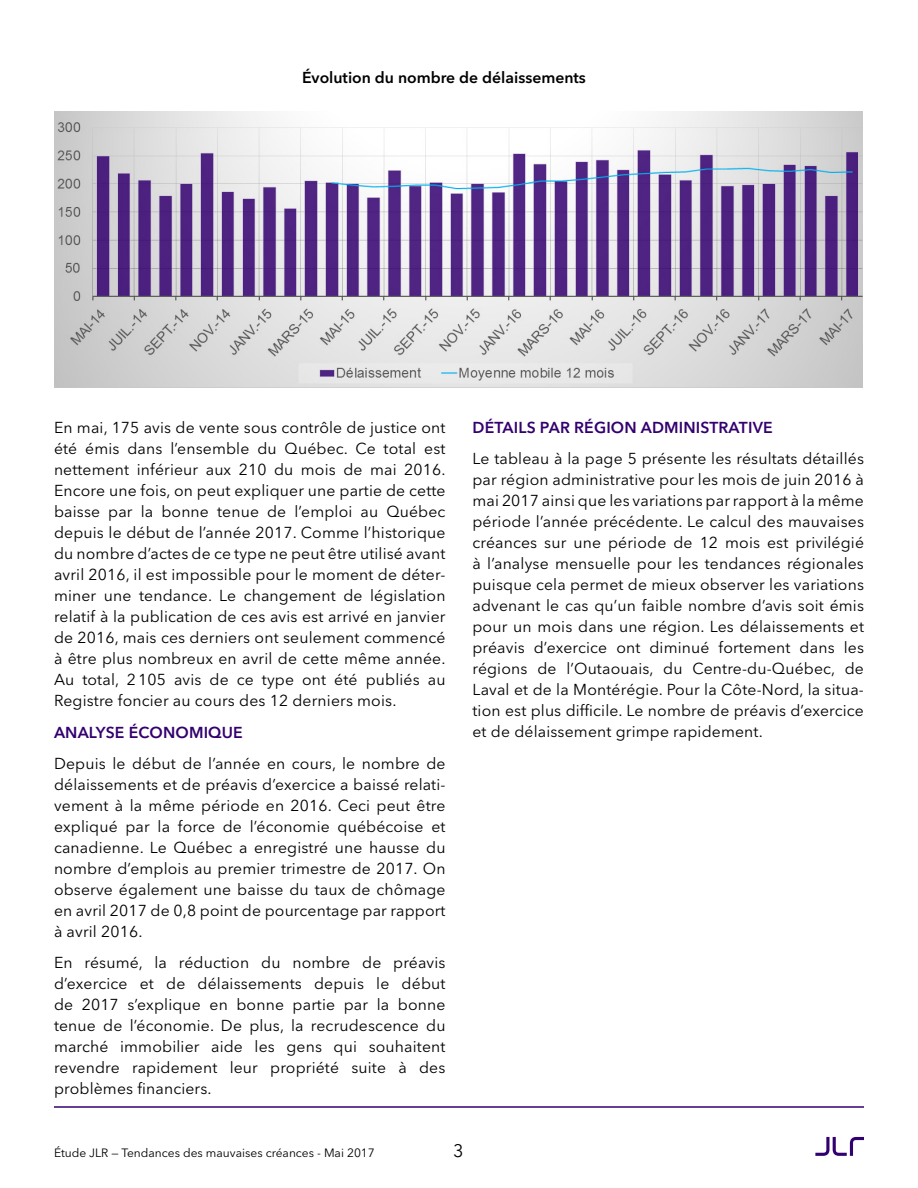
<style>
.page{position:relative;width:918px;height:1188px;background:#fff}
.page>*{position:absolute;margin:0;border:0;box-sizing:border-box;transform-origin:0 0}
.t1{font:18px "Avenir Next LT Pro";color:#000}
.t2{font:15.75px/21px "Avenir Next LT Pro";letter-spacing:.01em;color:#000}
.t3{font:600 15.75px "Avenir Next LT Pro";letter-spacing:.01em;color:#33006f}
.t4{font:600 15.75px "Avenir Next LT Pro";color:#000}
.t5{font:12px "Avenir Next LT Pro";color:#000}
</style>
<div class="page">
<svg style="left:815px;top:1137px;width:49px;height:19px"></svg>
<hr style="left:54px;top:1106px;width:810px;height:2px;background:#33006f">
<img style="left:54px;top:111px;width:809px;height:277px">
<p class="t4" style="left:302px;top:68px;width:285px">Évolution du nombre de délaissements</p>
<p class="t2" style="left:54px;top:417px;width:393px;text-align:right">En mai, 175 avis de vente sous contrôle de justice ont est</p>
<p class="t2" style="left:127px;top:438px;width:37px">dans</p>
<p class="t2" style="left:170px;top:438px;width:81px">’l ensemble</p>
<p class="t2" style="left:257px;top:438px;width:21px">du</p>
<p class="t2" style="left:285px;top:438px;width:65px">Québec.</p>
<p class="t2" style="left:384px;top:438px;width:34px">total</p>
<p class="t2" style="left:355px;top:438px;width:22px">Ce</p>
<p class="t2" style="left:54px;top:438px;width:25px">été</p>
<p class="t2" style="left:85px;top:438px;width:36px">émis</p>
<p class="t2" style="left:137px;top:459px;width:63px">inférieur</p>
<p class="t2" style="left:274px;top:459px;width:21px">du</p>
<p class="t2" style="left:343px;top:459px;width:21px">de</p>
<p class="t2" style="left:239px;top:459px;width:29px">210</p>
<p class="t2" style="left:404px;top:459px;width:43px">2016.</p>
<p class="t2" style="left:301px;top:459px;width:36px">mois</p>
<p class="t2" style="left:370px;top:459px;width:28px">mai</p>
<p class="t2" style="left:54px;top:459px;width:77px">nettement</p>
<p class="t2" style="left:54px;top:480px;width:393px">Encore une fois, on peut expliquer une partie de cette</p>
<p class="t2" style="left:386px;top:501px;width:61px">Québec</p>
<p class="t2" style="left:206px;top:459px;width:27px">aux</p>
<p class="t2" style="left:54px;top:501px;width:393px">baisse<br>depuis le début de ’l année 2017. Comme ’l historique du nombre d’actes de ce type ne peut être utilisé avant</p>
<p class="t2" style="left:370px;top:585px;width:77px">législation</p>
<p class="t2" style="left:141px;top:501px;width:14px">la</p>
<p class="t2" style="left:161px;top:501px;width:49px">bonne</p>
<p class="t2" style="left:267px;top:501px;width:21px">de</p>
<p class="t2" style="left:294px;top:501px;width:60px">’l emploi</p>
<p class="t2" style="left:217px;top:501px;width:43px">tenue</p>
<p class="t2" style="left:108px;top:501px;width:26px">par</p>
<p class="t2" style="left:361px;top:501px;width:19px">au</p>
<p class="t2" style="left:54px;top:564px;width:393px">avril 2016, il est impossible pour le moment de déter-</p>
<p class="t2" style="left:54px;top:606px;width:393px;text-align:right">relatif laà publication de ces avis est arrivé en janvier de 2016, mais ces derniers ont seulement commencé à être plus nombreux en avril de cette même année. au</p>
<p class="t2" style="left:139px;top:585px;width:74px">tendance.</p>
<p class="t2" style="left:244px;top:585px;width:94px">changement</p>
<p class="t2" style="left:343px;top:585px;width:21px">de</p>
<p class="t2" style="left:219px;top:585px;width:18px">Le</p>
<p class="t2" style="left:54px;top:585px;width:44px">miner</p>
<p class="t2" style="left:104px;top:585px;width:29px">une</p>
<p class="t2" style="left:82px;top:669px;width:38px">total,</p>
<p class="t2" style="left:210px;top:669px;width:21px">de</p>
<p class="t2" style="left:366px;top:669px;width:56px">publiés</p>
<p class="t2" style="left:127px;top:669px;width:41px">2105</p>
<p class="t2" style="left:54px;top:669px;width:344px">Au<br>Registre foncier au cours des 12 derniers mois.</p>
<p class="t3" style="left:54px;top:722px;width:190px">ANALYSE ÉCONOMIQUE</p>
<p class="t2" style="left:54px;top:753px;width:393px">Depuis le début de ’l année en cours, le nombre de</p>
<p class="t2" style="left:54px;top:795px;width:393px">vement à la même période en 2016. Ceci peut être</p>
<p class="t2" style="left:334px;top:669px;width:25px">été</p>
<p class="t2" style="left:174px;top:669px;width:29px">avis</p>
<p class="t2" style="left:262px;top:669px;width:34px">type</p>
<p class="t2" style="left:302px;top:669px;width:26px">ont</p>
<p class="t2" style="left:237px;top:669px;width:19px">ce</p>
<p class="t2" style="left:54px;top:774px;width:393px">délaissements et de préavis d’exercice a baissé relati-</p>
<p class="t2" style="left:431px;top:816px;width:16px">et</p>
<p class="t2" style="left:178px;top:816px;width:39px">force</p>
<p class="t2" style="left:54px;top:816px;width:393px">expliqué<br>canadienne. Le Québec a enregistré une hausse du nombre d’emplois au premier trimestre de 2017. On observe également une baisse du taux de chômage en avril 2017 de 0,8 point de pourcentage par rapport à avril 2016.</p>
<p class="t2" style="left:393px;top:953px;width:54px">préavis</p>
<p class="t2" style="left:158px;top:816px;width:14px">la</p>
<p class="t2" style="left:223px;top:816px;width:21px">de</p>
<p class="t2" style="left:250px;top:816px;width:82px">’l économie</p>
<p class="t2" style="left:338px;top:816px;width:88px">québécoise</p>
<p class="t2" style="left:125px;top:816px;width:26px">par</p>
<p class="t2" style="left:154px;top:953px;width:14px">la</p>
<p class="t2" style="left:179px;top:953px;width:72px">réduction</p>
<p class="t2" style="left:261px;top:953px;width:21px">du</p>
<p class="t2" style="left:292px;top:953px;width:59px">nombre</p>
<p class="t2" style="left:362px;top:953px;width:21px">de</p>
<p class="t2" style="left:54px;top:953px;width:20px">En</p>
<p class="t2" style="left:85px;top:953px;width:60px">résumé,</p>
<p class="t2" style="left:54px;top:974px;width:75px">d’exercice</p>
<p class="t2" style="left:140px;top:974px;width:16px">et</p>
<p class="t2" style="left:166px;top:974px;width:21px">de</p>
<p class="t2" style="left:198px;top:974px;width:106px">délaissements</p>
<p class="t2" style="left:314px;top:974px;width:51px">depuis</p>
<p class="t2" style="left:376px;top:974px;width:15px">le</p>
<p class="t2" style="left:402px;top:974px;width:45px">début</p>
<p class="t2" style="left:54px;top:995px;width:21px">de</p>
<p class="t2" style="left:82px;top:995px;width:39px">2017</p>
<p class="t2" style="left:127px;top:995px;width:75px">’s explique</p>
<p class="t2" style="left:210px;top:995px;width:20px">en</p>
<p class="t2" style="left:236px;top:995px;width:49px">bonne</p>
<p class="t2" style="left:293px;top:995px;width:44px">partie</p>
<p class="t2" style="left:344px;top:995px;width:26px">par</p>
<p class="t2" style="left:377px;top:995px;width:14px">la</p>
<p class="t2" style="left:398px;top:995px;width:49px">bonne</p>
<p class="t2" style="left:54px;top:1016px;width:43px">tenue</p>
<p class="t2" style="left:103px;top:1016px;width:21px">de</p>
<p class="t2" style="left:130px;top:1016px;width:114px">’l économie. De</p>
<p class="t2" style="left:249px;top:1016px;width:56px">plus, la</p>
<p class="t2" style="left:311px;top:1016px;width:109px">recrudescence</p>
<p class="t2" style="left:426px;top:1016px;width:21px">du</p>
<p class="t2" style="left:54px;top:1037px;width:56px">marché</p>
<p class="t2" style="left:120px;top:1037px;width:81px">immobilier</p>
<p class="t2" style="left:211px;top:1037px;width:33px">aide</p>
<p class="t2" style="left:255px;top:1037px;width:22px">les</p>
<p class="t2" style="left:286px;top:1037px;width:37px">gens</p>
<p class="t2" style="left:334px;top:1037px;width:25px">qui</p>
<p class="t2" style="left:369px;top:1037px;width:78px">souhaitent</p>
<p class="t2" style="left:54px;top:1057px;width:159px">revendre<br>problèmes financiers.</p>
<p class="t2" style="left:132px;top:1057px;width:87px">rapidement</p>
<p class="t2" style="left:230px;top:1057px;width:30px">leur</p>
<p class="t2" style="left:270px;top:1057px;width:70px">propriété</p>
<p class="t2" style="left:351px;top:1057px;width:36px">suite</p>
<p class="t2" style="left:398px;top:1057px;width:10px">à</p>
<p class="t2" style="left:419px;top:1057px;width:28px">des</p>
<p class="t3" style="left:472px;top:418px;width:302px">DÉTAILS PAR RÉGION ADMINISTRATIVE</p>
<p class="t2" style="left:472px;top:448px;width:393px;text-align:right">Le tableau laà page 5 présente les résultats détaillés par région administrative pour les mois de juin 2016 à mai 2017 ainsi que les variations par rapport laà même période ’l année précédente. Le calcul des mauvaises créances sur une période de 12 mois est privilégié<br>’là analyse mensuelle pour les tendances régionales puisque cela permet de mieux observer les variations advenant le cas qu’un faible nombre d’avis soit émis pour un mois dans une région. Les délaissements et les</p>
<p class="t2" style="left:719px;top:637px;width:74px">fortement</p>
<p class="t2" style="left:534px;top:637px;width:75px">d’exercice</p>
<p class="t2" style="left:649px;top:637px;width:62px">diminué</p>
<p class="t2" style="left:800px;top:637px;width:37px">dans</p>
<p class="t2" style="left:472px;top:637px;width:54px">préavis</p>
<p class="t2" style="left:616px;top:637px;width:26px">ont</p>
<p class="t2" style="left:537px;top:658px;width:21px">de</p>
<p class="t2" style="left:567px;top:658px;width:89px">’l Outaouais,</p>
<p class="t2" style="left:663px;top:658px;width:21px">du</p>
<p class="t2" style="left:692px;top:658px;width:144px">Centre-du-Québec,</p>
<p class="t2" style="left:845px;top:658px;width:21px">de</p>
<p class="t2" style="left:472px;top:658px;width:56px">régions</p>
<p class="t2" style="left:472px;top:700px;width:393px">tion est plus difficile. Le nombre de préavis d’exercice</p>
<p class="t2" style="left:472px;top:679px;width:393px">Laval et de la Montérégie. Pour la Côte-Nord la, situa-</p>
<p class="t2" style="left:472px;top:721px;width:292px">et de délaissement grimpe rapidement.</p>
<p class="t5" style="left:54px;top:1145px;width:322px">Étude JLR — Tendances des mauvaises créances - Mai 2017</p>
<p class="t1" style="left:453px;top:1140px;width:12px">3</p>
</div>
